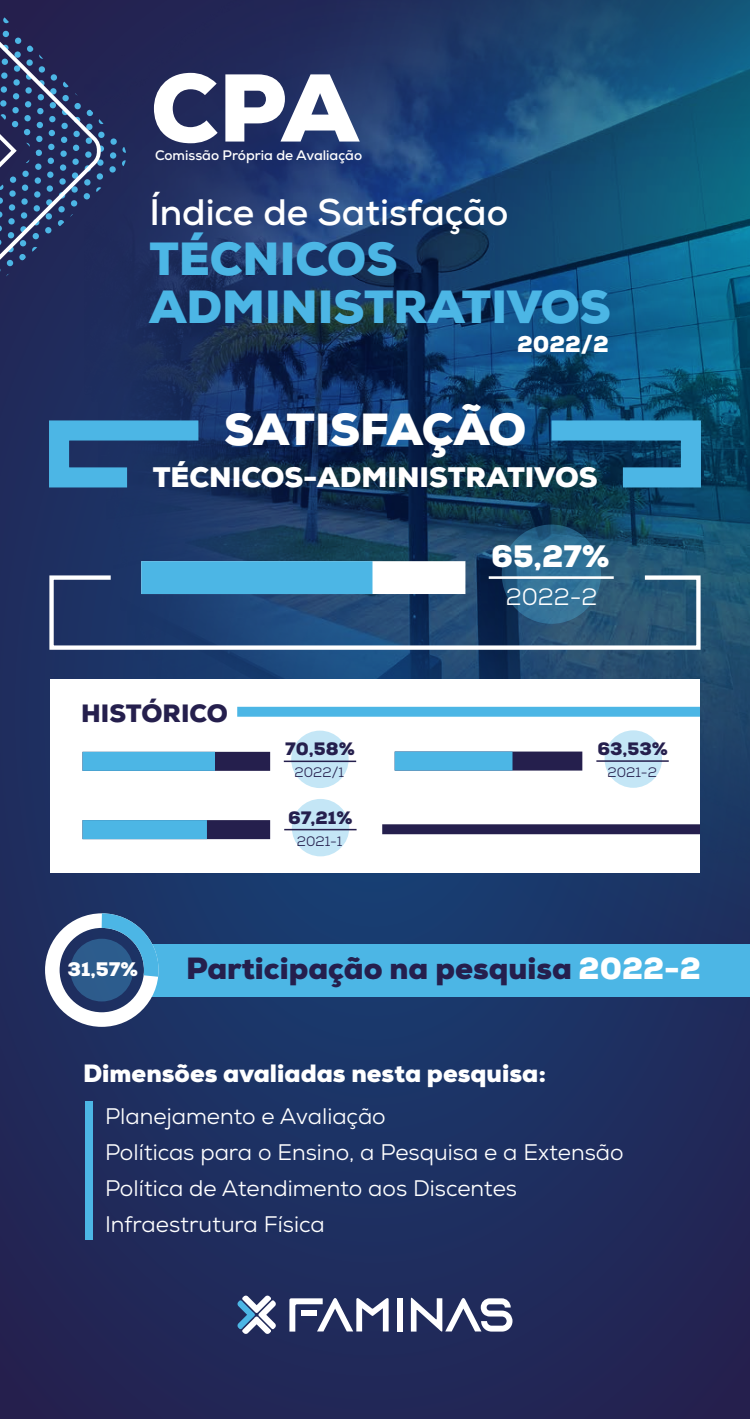
<style>
.page{position:relative;width:750px;height:1419px;background:#212959}
.page>*{position:absolute;margin:0;border:0;box-sizing:border-box;transform-origin:0 0}
.t1{font:900 95.88px "Nexa";color:#fff}
.t2{font:900 46.38px/48.2px "Nexa";color:#4cb6e5}
.t3{font:900 44.88px "Nexa";letter-spacing:-.01em;color:#fff}
.t4{font:700 36.75px "Nexa";color:#fff}
.t5{font:900 31px "Nexa";color:#fff}
.t6{font:900 30.62px "Nexa";color:#251f4d}
.t7{font:900 28.25px "Nexa";color:#fff}
.t8{font:900 25px "Nexa";color:#fff}
.t9{font:900 25px "Nexa";color:#251f4d}
.t10{font:23.75px "Nexa";color:#fff}
.t11{font:900 22.88px "Nexa";color:#fff}
.t12{font:22.5px/35.8px "Nexa";color:#fff}
.t13{font:900 19.62px "Nexa";color:#fff}
.t14{font:900 17.88px "Nexa";color:#251f4d}
.t15{font:700 13.75px "Nexa";color:#fff}
.t16{font:13.75px "Nexa";color:#251f4d}
.s1{color:#fff}
</style>
<div class="page">
<svg style="left:96px;top:875px;width:654px;height:312px"></svg>
<img style="left:50px;top:0;width:700px;height:875px">
<div style="left:50px;top:679px;width:650px;height:193px;background:#fff"></div>
<div style="left:149px;top:944px;width:601px;height:52px;background:#4cb6e5"></div>
<svg style="left:0;top:0;width:127px;height:317px"></svg>
<div style="left:397px;top:1298px;width:6px;height:33px;background:#fff"></div>
<svg style="left:289px;top:1298px;width:100px;height:33px"></svg>
<svg style="left:411px;top:1297px;width:101px;height:35px"></svg>
<svg style="left:237px;top:1295px;width:39px;height:39px"></svg>
<div style="left:45px;top:913px;width:114px;height:114px;border:15px solid #fff;border-radius:50%"></div>
<svg style="left:87px;top:906px;width:79px;height:86px"></svg>
<div style="left:70px;top:939px;width:63px;height:62px;background:#2c5c8d;border-radius:50%"></div>
<svg style="left:502px;top:524px;width:99px;height:100px;background:#2c6b90"></svg>
<div style="left:141px;top:561px;width:324px;height:33px;background:#fff"></div>
<div style="left:141px;top:561px;width:231px;height:33px;background:#4cb6e5"></div>
<div style="left:291px;top:731px;width:58px;height:57px;background:#c4e6f6;border-radius:50%"></div>
<hr style="left:284px;top:760px;width:72px;height:2px;background:#251f4d">
<div style="left:82px;top:752px;width:188px;height:19px;background:#251f4d"></div>
<div style="left:82px;top:752px;width:133px;height:19px;background:#4cb6e5"></div>
<div style="left:605px;top:730px;width:57px;height:58px;background:#c4e6f6;border-radius:50%"></div>
<hr style="left:596px;top:760px;width:73px;height:2px;background:#251f4d">
<div style="left:395px;top:751px;width:187px;height:19px;background:#251f4d"></div>
<div style="left:395px;top:751px;width:118px;height:19px;background:#4cb6e5"></div>
<div style="left:292px;top:799px;width:57px;height:57px;background:#c4e6f6;border-radius:50%"></div>
<hr style="left:284px;top:829px;width:73px;height:1px;background:#251f4d">
<div style="left:82px;top:820px;width:188px;height:19px;background:#251f4d"></div>
<div style="left:82px;top:820px;width:125px;height:19px;background:#4cb6e5"></div>
<svg style="left:49px;top:573px;width:654px;height:79px"></svg>
<div style="left:85px;top:1101px;width:7px;height:139px;background:#4cb6e5"></div>
<svg style="left:49px;top:410px;width:170px;height:87px"></svg>
<svg style="left:531px;top:410px;width:180px;height:87px;background:#1f6388"></svg>
<div style="left:237px;top:707px;width:463px;height:10px;background:#4cb6e5"></div>
<div style="left:382px;top:824px;width:318px;height:10px;background:#251f4d"></div>
<h1 class="t1" style="left:151px;top:47px;width:209px">CPA</h1>
<p class="t15" style="left:155px;top:147px;width:209px">Comissão Própria de Avaliação</p>
<h3 class="t4" style="left:149px;top:189px;width:360px">Índice de Satisfação</h3>
<h2 class="t2" style="left:149px;top:235px;width:463px">TÉCNICOS<br>ADMINISTRATIVOS</h2>
<p class="t11" style="left:517px;top:329px;width:93px">2022/2</p>
<h3 class="t3" style="left:224px;top:401px;width:304px">SATISFAÇÃO</h3>
<p class="t7" style="left:153px;top:458px;width:446px">TÉCNICOS-ADMINISTRATIVOS</p>
<p class="t9" style="left:81px;top:697px;width:148px">HISTÓRICO</p>
<p class="t14" style="left:285px;top:738px;width:71px">70,58%</p>
<p class="t16" style="left:295px;top:764px;width:51px">2022/1</p>
<p class="t14" style="left:288px;top:806px;width:66px">67,21%</p>
<p class="t16" style="left:297px;top:832px;width:47px">2021-1</p>
<h3 class="t5" style="left:491px;top:536px;width:120px">65,27%</h3>
<p class="t10" style="left:506px;top:582px;width:93px">2022-2</p>
<p class="t14" style="left:597px;top:737px;width:72px">63,53%</p>
<p class="t16" style="left:608px;top:764px;width:51px">2021-2</p>
<p class="t13" style="left:68px;top:956px;width:72px">31,57%</p>
<h3 class="t6" style="left:186px;top:949px;width:516px">Participação na pesquisa <span class="s1">2022-2</span></h3>
<p class="t8" style="left:83px;top:1057px;width:465px">Dimensões avaliadas nesta pesquisa:</p>
<p class="t12" style="left:105px;top:1098px;width:520px">Planejamento e Avaliação<br>Políticas para o Ensino, a Pesquisa e a Extensão Política de Atendimento aos Discentes Infraestrutura Física</p>
</div>
